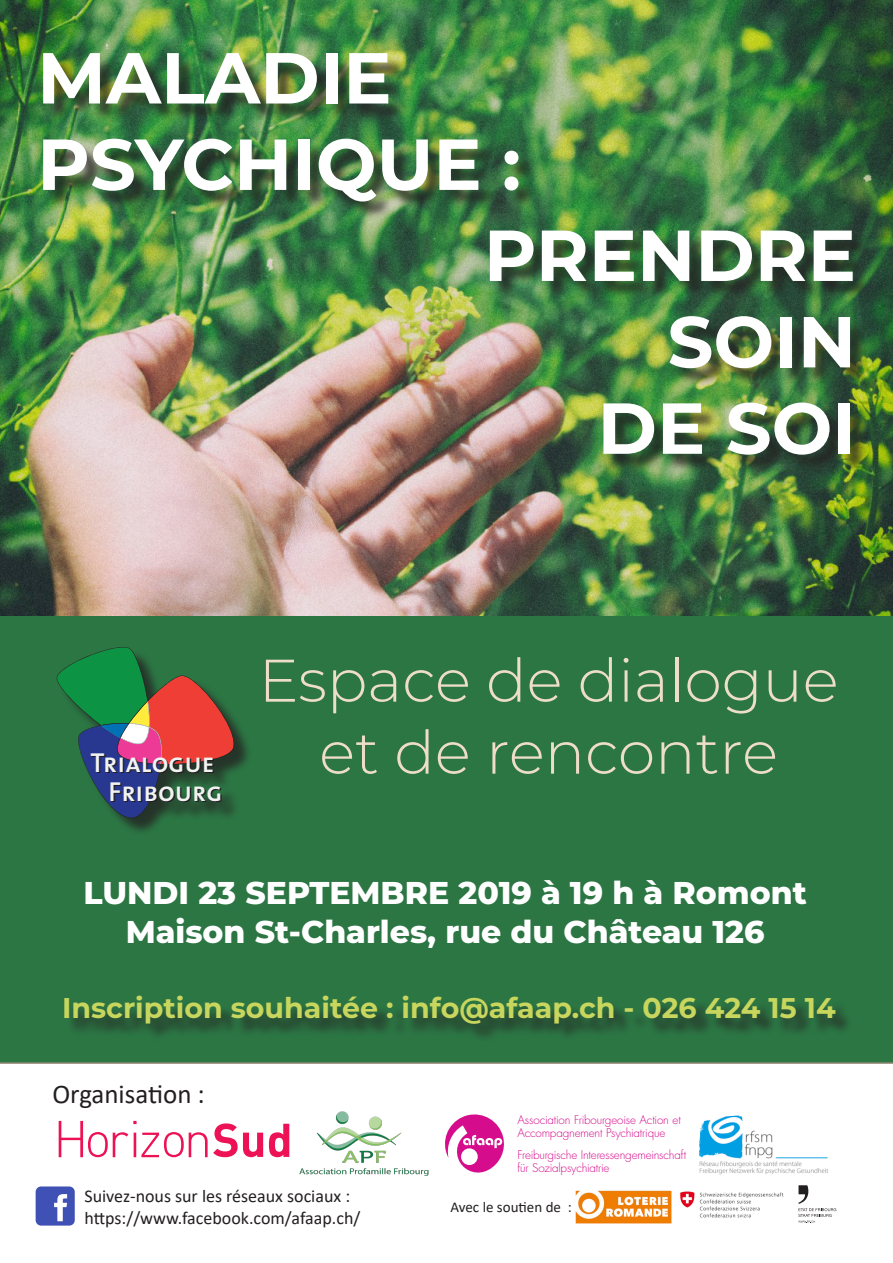
<style>
.page{position:relative;width:893px;height:1263px;background:#fff}
.page>*{position:absolute;margin:0;border:0;box-sizing:border-box;transform-origin:0 0}
.t1{font:700 72px "Montserrat";color:#fff}
.t2{font:300 60px "Montserrat";color:#edddc9}
.t3{font:800 31.5px "Montserrat";color:#fff}
.t4{font:700 28.5px "Montserrat";color:#c8d65e}
.t5{font:27.6px/29.2px "The Sans Semi Bold Caps";color:#f1f3f3;text-align:right}
.t6{font:27px "Calibri";color:#231f20}
.t7{font:18px "Calibri";color:#231f20}
.t8{font:15px "Calibri";color:#231f20}
.t9{font:300 11.7px/12.9px "Futura";letter-spacing:-.02em;color:#d50d8c}
</style>
<div class="page">
<div style="left:0;top:616px;width:893px;height:448px;background:#2c7644"></div>
<img style="left:0;top:0;width:893px;height:616px">
<img style="left:699px;top:1115px;width:129px;height:60px">
<svg style="left:59px;top:1121px;width:204px;height:36px"></svg>
<svg style="left:269px;top:1124px;width:20px;height:33px"></svg>
<img style="left:299px;top:1111px;width:130px;height:65px">
<svg style="left:445px;top:1114px;width:59px;height:59px"></svg>
<div style="left:67px;top:999px;width:787px;height:44px;background:#231f20;opacity:.75"></div>
<img style="left:575px;top:1190px;width:96px;height:34px">
<img style="left:680px;top:1191px;width:104px;height:27px">
<svg style="left:798px;top:1185px;width:38px;height:38px"></svg>
<div style="left:36px;top:1186px;width:39px;height:39px;background:#3f51b5;border-radius:5px"></div>
<svg style="left:54px;top:1194px;width:13px;height:27px"></svg>
<div style="left:46px;top:56px;width:490px;height:164px;background:#231f20;opacity:.75"></div>
<div style="left:60px;top:649px;width:192px;height:188px;background:#231f20;opacity:.75"></div>
<svg style="left:57px;top:647px;width:177px;height:171px;background:#51614e"></svg>
<div style="left:492px;top:233px;width:379px;height:241px;background:#231f20;opacity:.75"></div>
<p class="t1" style="left:37px;top:26px;width:356px">MALADIE</p>
<p class="t1" style="left:37px;top:112px;width:485px">PSYCHIQUE :</p>
<p class="t1" style="left:484px;top:203px;width:374px">PRENDRE</p>
<p class="t1" style="left:667px;top:290px;width:190px">SOIN</p>
<p class="t1" style="left:597px;top:376px;width:260px">DE SOI</p>
<p class="t5" style="left:91px;top:747px;width:134px">Trialogue<br>Fribourg</p>
<p class="t2" style="left:259px;top:640px;width:581px">Espace de dialogue</p>
<p class="t2" style="left:319px;top:712px;width:460px">et de rencontre</p>
<p class="t3" style="left:83px;top:870px;width:725px">LUNDI 23 SEPTEMBRE 2019 à 19 h à Romont</p>
<p class="t3" style="left:126px;top:909px;width:640px">Maison St-Charles, rue du Château 126</p>
<p class="t4" style="left:62px;top:988px;width:775px">Inscription souhaitée : info@afaap.ch - 026 424 15 14</p>
<p class="t6" style="left:52px;top:1075px;width:154px">Organisation :</p>
<p class="t7" style="left:84px;top:1183px;width:267px">Suivez-nous sur les réseaux sociaux :</p>
<p class="t7" style="left:84px;top:1205px;width:277px">https://www.facebook.com/afaap.ch/</p>
<p class="t9" style="left:517px;top:1113px;width:165px">Association Fribourgeoise Action et<br>Accompagnement Psychiatrique</p>
<p class="t9" style="left:517px;top:1148px;width:170px">Freiburgische Interessengemeinschaft für Sozialpsychiatrie</p>
<p class="t8" style="left:450px;top:1196px;width:123px">Avec le soutien de :</p>
</div>
